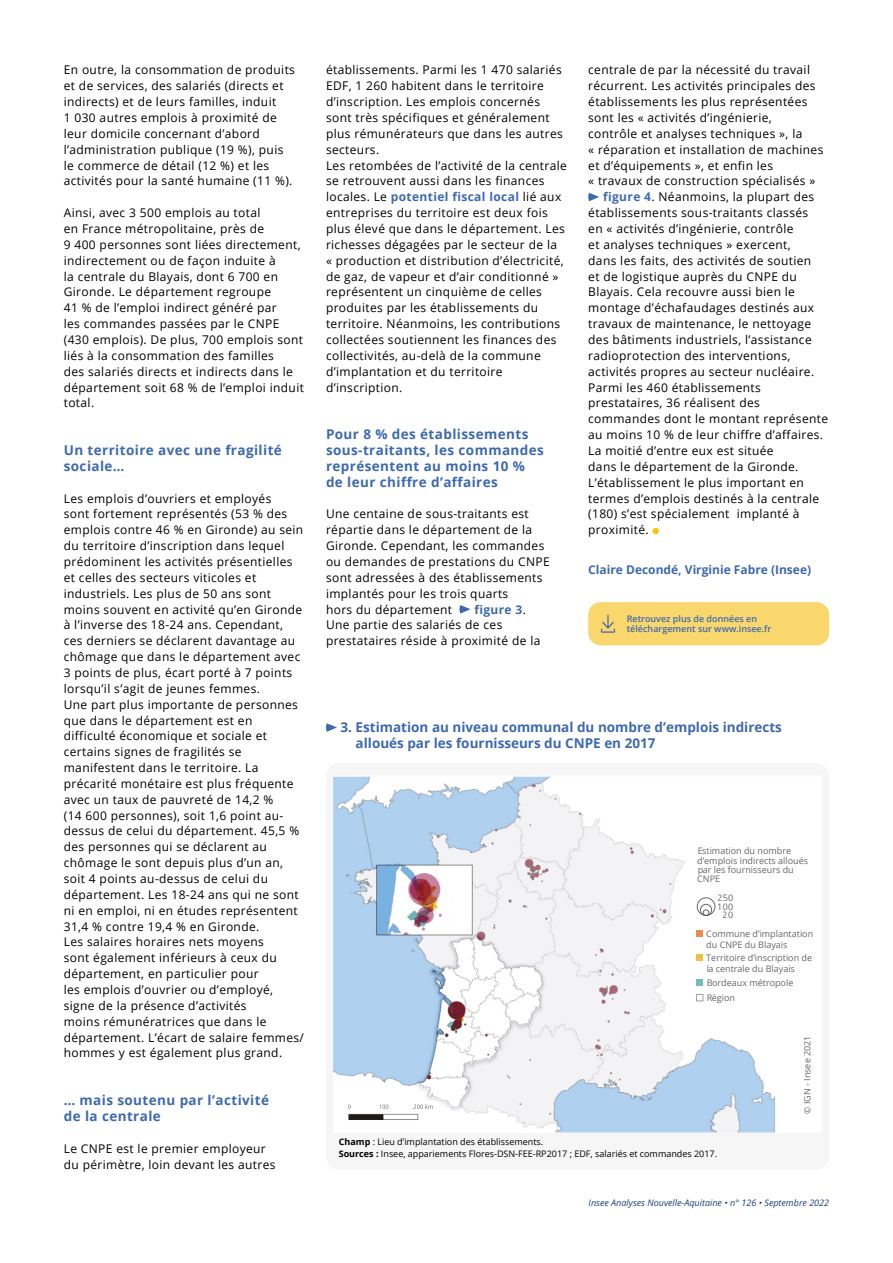
<style>
.page{position:relative;width:893px;height:1263px;background:#fff}
.page>*{position:absolute;margin:0;border:0;box-sizing:border-box;transform-origin:0 0}
.t1{font:700 13.5px/15.9px "Open Sans";letter-spacing:.03em;color:#3e69b1}
.t2{font:700 13.5px/16.2px "Open Sans";color:#3e69b1}
.t3{font:12px/15.9px "Open Sans";letter-spacing:.03em;color:#000}
.t4{font:700 12px "Open Sans";color:#3e69b1}
.t5{font:9px/9.3px "Open Sans";color:#696768}
.t6{font:9px/12px "Open Sans";color:#000}
.t7{font:600 9px/10.5px "Open Sans";color:#3e69b1}
.t8{font:italic 9px "Open Sans";color:#1e4176}
.s1{font-weight:700;color:#3e69b1}
.s2{font-weight:700}
</style>
<div class="page">
<svg style="left:459px;top:605px;width:11px;height:8px"></svg>
<svg style="left:588px;top:193px;width:11px;height:8px"></svg>
<div style="left:652px;top:528px;width:7px;height:6px;background:#fdc20b;border-radius:50%"></div>
<div style="left:588px;top:602px;width:241px;height:43px;background:#f9d76d;border-radius:13px"></div>
<svg style="left:601px;top:615px;width:14px;height:18px"></svg>
<div style="left:326px;top:763px;width:503px;height:406px;background:#f6f6f6;border-radius:13px"></div>
<img style="left:333px;top:776px;width:442px;height:356px">
<div style="left:692px;top:838px;width:125px;height:173px;background:#fff"></div>
<div style="left:797px;top:1028px;width:18px;height:98px;background:#fff"></div>
<div style="left:696px;top:930px;width:7px;height:7px;background:#eb8b51"></div>
<div style="left:696px;top:955px;width:7px;height:6px;background:#ebc241"></div>
<div style="left:696px;top:979px;width:7px;height:6px;background:#75bbbc"></div>
<div style="left:696px;top:994px;width:7px;height:7px;border:1px solid #a19e9c"></div>
<div style="left:697px;top:897px;width:18px;height:19px;border:1px solid #696768;border-radius:50%"></div>
<div style="left:700px;top:904px;width:12px;height:12px;border:1px solid #696768;border-radius:50%"></div>
<svg style="left:703px;top:910px;width:6px;height:6px"></svg>
<div style="left:345px;top:1101px;width:91px;height:10px;background:#fff"></div>
<svg style="left:348px;top:1104px;width:3px;height:5px"></svg>
<svg style="left:379px;top:1104px;width:9px;height:5px"></svg>
<svg style="left:414px;top:1104px;width:19px;height:5px"></svg>
<svg style="left:326px;top:723px;width:11px;height:9px"></svg>
<p class="t3" style="left:64px;top:62px;width:233px">En outre, la consommation de produits et de services, des salariés (directs et indirects) et de leurs familles, induit<br>1 030 autres emplois à proximité de leur domicile concernant d’abord l’administration publique (19 %), puis le commerce de détail (12 %) et les activités pour la santé humaine (11 %).</p>
<p class="t3" style="left:64px;top:204px;width:242px">Ainsi, avec 3 500 emplois au total<br>en France métropolitaine, près de<br>9 400 personnes sont liées directement, indirectement ou de façon induite à<br>la centrale du Blayais, dont 6 700 en Gironde. Le département regroupe<br>41 % de l’emploi indirect généré par<br>les commandes passées par le CNPE (430 emplois). De plus, 700 emplois sont liés à la consommation des familles<br>des salariés directs et indirects dans le département soit 68 % de l’emploi induit total.</p>
<p class="t1" style="left:64px;top:442px;width:220px">Un territoire avec une fragilité sociale…</p>
<p class="t3" style="left:64px;top:490px;width:242px">Les emplois d’ouvriers et employés<br>sont fortement représentés (53 % des emplois contre 46 % en Gironde) au sein du territoire d’inscription dans lequel prédominent les activités présentielles et celles des secteurs viticoles et industriels. Les plus de 50 ans sont moins souvent en activité qu’en Gironde à l’inverse des 18-24 ans. Cependant, ces derniers se déclarent davantage au chômage que dans le département avec 3 points de plus, écart porté à 7 points lorsqu’il s’agit de jeunes femmes.<br>Une part plus importante de personnes que dans le département est en difficulté économique et sociale et certains signes de fragilités se manifestent dans le territoire. La précarité monétaire est plus fréquente avec un taux de pauvreté de 14,2 %<br>(14 600 personnes), soit 1,6 point au&shy;dessus de celui du département. 45,5 % des personnes qui se déclarent au chômage le sont depuis plus d’un an, soit 4 points au-dessus de celui du département. Les 18-24 ans qui ne sont ni en emploi, ni en études représentent 31,4 % contre 19,4 % en Gironde.<br>Les salaires horaires nets moyens<br>sont également inférieurs à ceux du département, en particulier pour<br>les emplois d’ouvrier ou d’employé, signe de la présence d’activités<br>moins rémunératrices que dans le département. L’écart de salaire femmes/ hommes y est également plus grand.</p>
<p class="t1" style="left:64px;top:1092px;width:207px">… mais soutenu par l’activité de la centrale</p>
<p class="t3" style="left:64px;top:1140px;width:213px">Le CNPE est le premier employeur du périmètre, loin devant les autres</p>
<p class="t3" style="left:326px;top:62px;width:242px">établissements. Parmi les 1 470 salariés EDF, 1 260 habitent dans le territoire d’inscription. Les emplois concernés sont très spécifiques et généralement plus rémunérateurs que dans les autres secteurs.<br>Les retombées de l’activité de la centrale se retrouvent aussi dans les finances locales. Le <span class="s1">potentiel fiscal local</span> lié aux entreprises du territoire est deux fois plus élevé que dans le département. Les richesses dégagées par le secteur de la<br>« production et distribution d’électricité, de gaz, de vapeur et d’air conditionné » représentent un cinquième de celles produites par les établissements du territoire. Néanmoins, les contributions collectées soutiennent les finances des collectivités, au-delà de la commune d’implantation et du territoire d’inscription.</p>
<p class="t1" style="left:326px;top:426px;width:219px">Pour 8 % des établissements sous-traitants, les commandes représentent au moins 10 % de leur chiffre d’affaires</p>
<p class="t3" style="left:326px;top:506px;width:225px">Une centaine de sous-traitants est répartie dans le département de la<br>Gironde. Cependant, les commandes ou demandes de prestations du CNPE sont adressées à des établissements implantés pour les trois quarts<br>hors du département</p>
<p class="t3" style="left:326px;top:601px;width:216px;text-indent:148px"><span class="s1">figure 3</span>.<br>Une partie des salariés de ces prestataires réside à proximité de la</p>
<p class="t3" style="left:588px;top:62px;width:223px">centrale de par la nécessité du travail</p>
<p class="t3" style="left:588px;top:78px;width:229px">récurrent. Les activités principales des</p>
<p class="t3" style="left:588px;top:93px;width:221px">établissements les plus représentées</p>
<p class="t3" style="left:588px;top:109px;width:185px">sont les « activités d’ingénierie,</p>
<p class="t3" style="left:588px;top:125px;width:216px">contrôle et analyses techniques », la</p>
<p class="t3" style="left:588px;top:141px;width:237px">« réparation et installation de machines</p>
<p class="t3" style="left:588px;top:157px;width:186px">et d’équipements », et enfin les</p>
<p class="t3" style="left:588px;top:173px;width:229px">« travaux de construction spécialisés »</p>
<p class="t3" style="left:603px;top:189px;width:213px"><span class="s1">figure 4</span>. Néanmoins, la plupart des</p>
<p class="t3" style="left:588px;top:204px;width:221px">établissements sous-traitants classés</p>
<p class="t3" style="left:588px;top:220px;width:207px">en « activités d’ingénierie, contrôle</p>
<p class="t3" style="left:588px;top:236px;width:204px">et analyses techniques » exercent,</p>
<p class="t3" style="left:588px;top:252px;width:225px">dans les faits, des activités de soutien</p>
<p class="t3" style="left:588px;top:268px;width:210px">et de logistique auprès du CNPE du</p>
<p class="t3" style="left:588px;top:284px;width:208px">Blayais. Cela recouvre aussi bien le</p>
<p class="t3" style="left:588px;top:300px;width:227px">montage d’échafaudages destinés aux</p>
<p class="t3" style="left:588px;top:315px;width:224px">travaux de maintenance, le nettoyage</p>
<p class="t3" style="left:588px;top:331px;width:225px">des bâtiments industriels, l’assistance</p>
<p class="t3" style="left:588px;top:347px;width:204px">radioprotection des interventions,</p>
<p class="t3" style="left:588px;top:363px;width:227px">activités propres au secteur nucléaire.</p>
<p class="t3" style="left:588px;top:379px;width:174px">Parmi les 460 établissements</p>
<p class="t3" style="left:588px;top:395px;width:173px">prestataires, 36 réalisent des</p>
<p class="t3" style="left:588px;top:411px;width:241px">commandes dont le montant représente</p>
<p class="t3" style="left:588px;top:426px;width:236px">au moins 10 % de leur chiffre d’affaires.</p>
<p class="t3" style="left:588px;top:442px;width:187px">La moitié d’entre eux est située</p>
<p class="t3" style="left:588px;top:458px;width:212px">dans le département de la Gironde.</p>
<p class="t3" style="left:588px;top:474px;width:217px">L’établissement le plus important en</p>
<p class="t3" style="left:588px;top:490px;width:233px">termes d’emplois destinés à la centrale</p>
<p class="t3" style="left:588px;top:506px;width:213px">(180) s’est spécialement implanté à</p>
<p class="t3" style="left:588px;top:522px;width:62px">proximité.</p>
<p class="t4" style="left:588px;top:561px;width:224px">Claire Decondé, Virginie Fabre (Insee)</p>
<p class="t7" style="left:627px;top:613px;width:146px">Retrouvez plus de données en téléchargement sur www.insee.fr</p>
<p class="t2" style="left:356px;top:718px;width:428px;text-indent:-15px">3. Estimation au niveau communal du nombre d’emplois indirects alloués par les fournisseurs du CNPE en 2017</p>
<p class="t5" style="left:697px;top:846px;width:112px">Estimation du nombre d’emplois indirects alloués par les fournisseurs du<br>CNPE</p>
<p class="t5" style="left:718px;top:892px;width:17px">250<br>100</p>
<p class="t5" style="left:723px;top:910px;width:12px">20</p>
<p class="t5" style="left:706px;top:928px;width:108px;line-height:10.8px">Commune d’implantation du CNPE du Blayais</p>
<p class="t5" style="left:706px;top:952px;width:107px;line-height:10.8px">Territoire d’inscription de la centrale du Blayais</p>
<p class="t5" style="left:706px;top:977px;width:89px">Bordeaux métropole</p>
<p class="t5" style="left:706px;top:993px;width:30px">Région</p>
<p class="t6" style="left:339px;top:1135px;width:380px"><span class="s2">Champ</span> : Lieu d’implantation des établissements.<br><span class="s2">Sources :</span> Insee, appariements Flores-DSN-FEE-RP2017 ; EDF, salariés et commandes 2017.</p>
<p class="t5" style="left:802px;top:1114px;width:80px;rotate:-90deg">© IGN - Insee 2021</p>
<p class="t8" style="left:589px;top:1197px;width:242px">Insee Analyses Nouvelle-Aquitaine • n° 126 • Septembre 2022</p>
</div>
